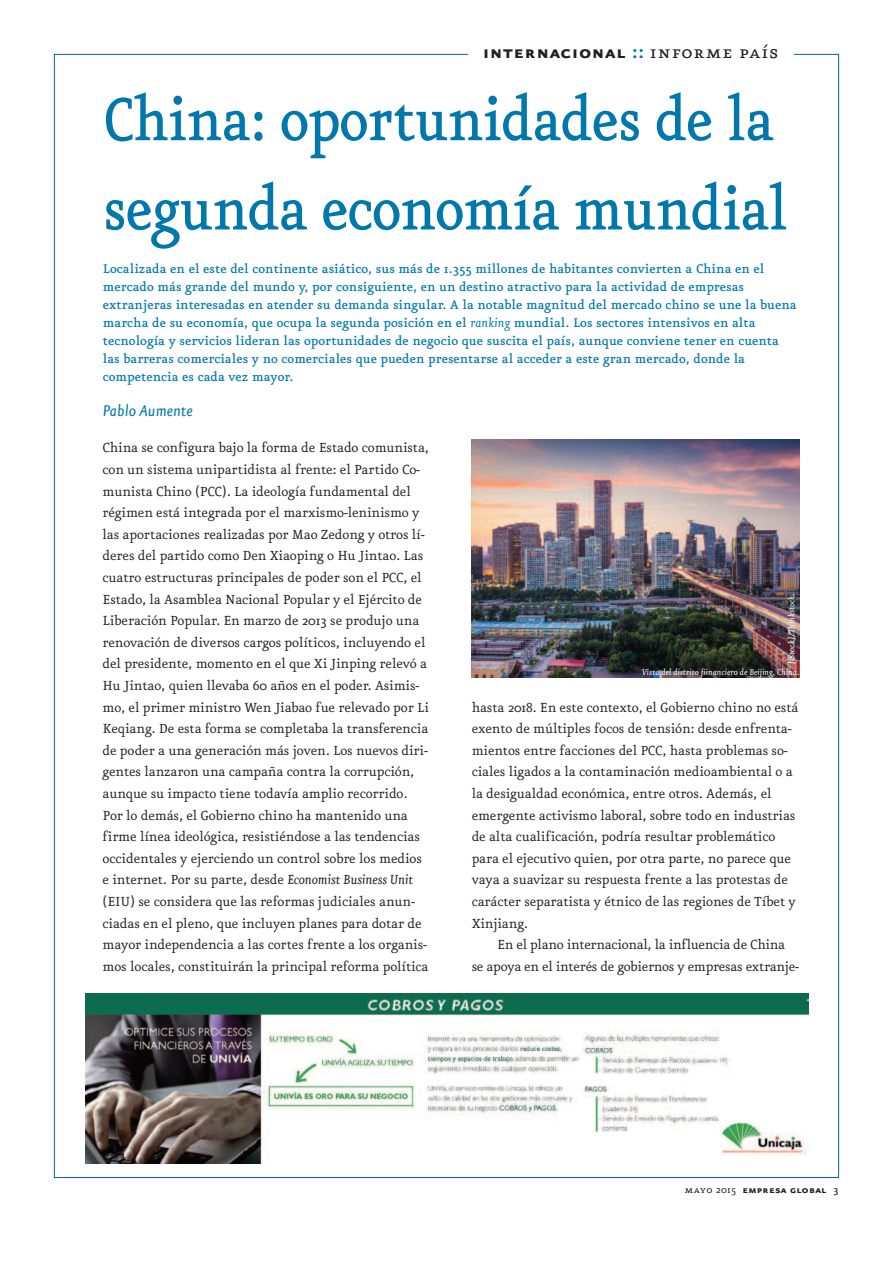
<style>
.page{position:relative;width:893px;height:1263px;background:#fff}
.page>*{position:absolute;margin:0;border:0;box-sizing:border-box;transform-origin:0 0}
.t1{font:500 72px/89.2px "Eureka";letter-spacing:-.02em;color:#0078ae;scale:.9 1}
.t2{font:21.9px "Eureka Sans Bold Caps";letter-spacing:.025em;color:#231f20}
.t3{font:italic 18.75px "Eureka Sans";color:#0078ae}
.t4{font:15.75px/21.6px "Eureka";letter-spacing:-.01em;color:#231f20}
.t5{font:500 15px/18px "Eureka";color:#0078ae}
.t6{font:12px "Eureka Sans Bold Caps";letter-spacing:.025em;color:#231f20}
.t7{font:italic 10.2px "Eureka";color:#fff}
.s1{color:#0078ae}
.s2{font-family:"Eureka Small Caps"}
.s3{font-weight:400;font-style:italic}
.s4{font-style:italic}
.s5{font-family:"Eureka"}
.s6{font-family:"Eureka";font-weight:500}
</style>
<div class="page">
<img style="left:86px;top:993px;width:722px;height:170px">
<img style="left:472px;top:439px;width:327px;height:238px">
<h2 class="t2" style="left:483px;top:41px;width:297px">internacional <span class="s1">::</span> <span class="s2">informe país</span></h2>
<h1 class="t1" style="left:103px;top:78px;width:763px">China: oportunidades de la segunda economía mundial</h1>
<p class="t5" style="left:103px;top:260px;width:695px">Localizada en el este del continente asiático, sus más de 1.355 millones de habitantes convierten a China en el mercado más grande del mundo y, por consiguiente, en un destino atractivo para la actividad de empresas extranjeras interesadas en atender su demanda singular. A la notable magnitud del mercado chino se une la buena marcha de su economía, que ocupa la segunda posición en el <span class="s3">ranking</span> mundial. Los sectores intensivos en alta tecnología y servicios lideran las oportunidades de negocio que suscita el país, aunque conviene tener en cuenta las barreras comerciales y no comerciales que pueden presentarse al acceder a este gran mercado, donde la competencia es cada vez mayor.</p>
<p class="t3" style="left:103px;top:402px;width:91px">Pablo Aumente</p>
<p class="t4" style="left:103px;top:438px;width:328px">China se configura bajo la forma de Estado comunista, con un sistema unipartidista al frente: el Partido Co&shy;munista Chino (PCC). La ideología fundamental del régimen está integrada por el marxismo-leninismo y las aportaciones realizadas por Mao Zedong y otros lí&shy;deres del partido como Den Xiaoping o Hu Jintao. Las cuatro estructuras principales de poder son el PCC, el Estado, la Asamblea Nacional Popular y el Ejército de Liberación Popular. En marzo de 2013 se produjo una renovación de diversos cargos políticos, incluyendo el del presidente, momento en el que Xi Jinping relevó a Hu Jintao, quien llevaba 60 años en el poder. Asimis&shy;mo, el primer ministro Wen Jiabao fue relevado por Li Keqiang. De esta forma se completaba la transferencia de poder a una generación más joven. Los nuevos diri&shy;gentes lanzaron una campaña contra la corrupción, aunque su impacto tiene todavía amplio recorrido.<br>Por lo demás, el Gobierno chino ha mantenido una firme línea ideológica, resistiéndose a las tendencias occidentales y ejerciendo un control sobre los medios e internet. Por su parte, desde <span class="s4">Economist Business Unit </span>(EIU) se considera que las reformas judiciales anun&shy;ciadas en el pleno, que incluyen planes para dotar de mayor independencia a las cortes frente a los organis&shy;mos locales, constituirán la principal reforma política</p>
<p class="t7" style="left:787px;top:664px;width:72px;rotate:-90deg">[iStock]/Thinkstock.</p>
<p class="t7" style="left:642px;top:667px;width:159px">Vista del distrito fiinanciero de Beijing, China.</p>
<p class="t4" style="left:472px;top:697px;width:328px">hasta 2018. En este contexto, el Gobierno chino no está exento de múltiples focos de tensión: desde enfrenta&shy;mientos entre facciones del PCC, hasta problemas so&shy;ciales ligados a la contaminación medioambiental o a la desigualdad económica, entre otros. Además, el emergente activismo laboral, sobre todo en industrias de alta cualificación, podría resultar problemático para el ejecutivo quien, por otra parte, no parece que vaya a suavizar su respuesta frente a las protestas de carácter separatista y étnico de las regiones de Tíbet y Xinjiang.</p>
<p class="t4" style="left:472px;top:934px;width:329px;text-indent:26px">En el plano internacional, la influencia de China se apoya en el interés de gobiernos y empresas extranje-</p>
<p class="t6" style="left:684px;top:1184px;width:155px"><span class="s2">mayo</span> <span class="s5">2015</span> empresa global <span class="s6">3</span></p>
</div>
